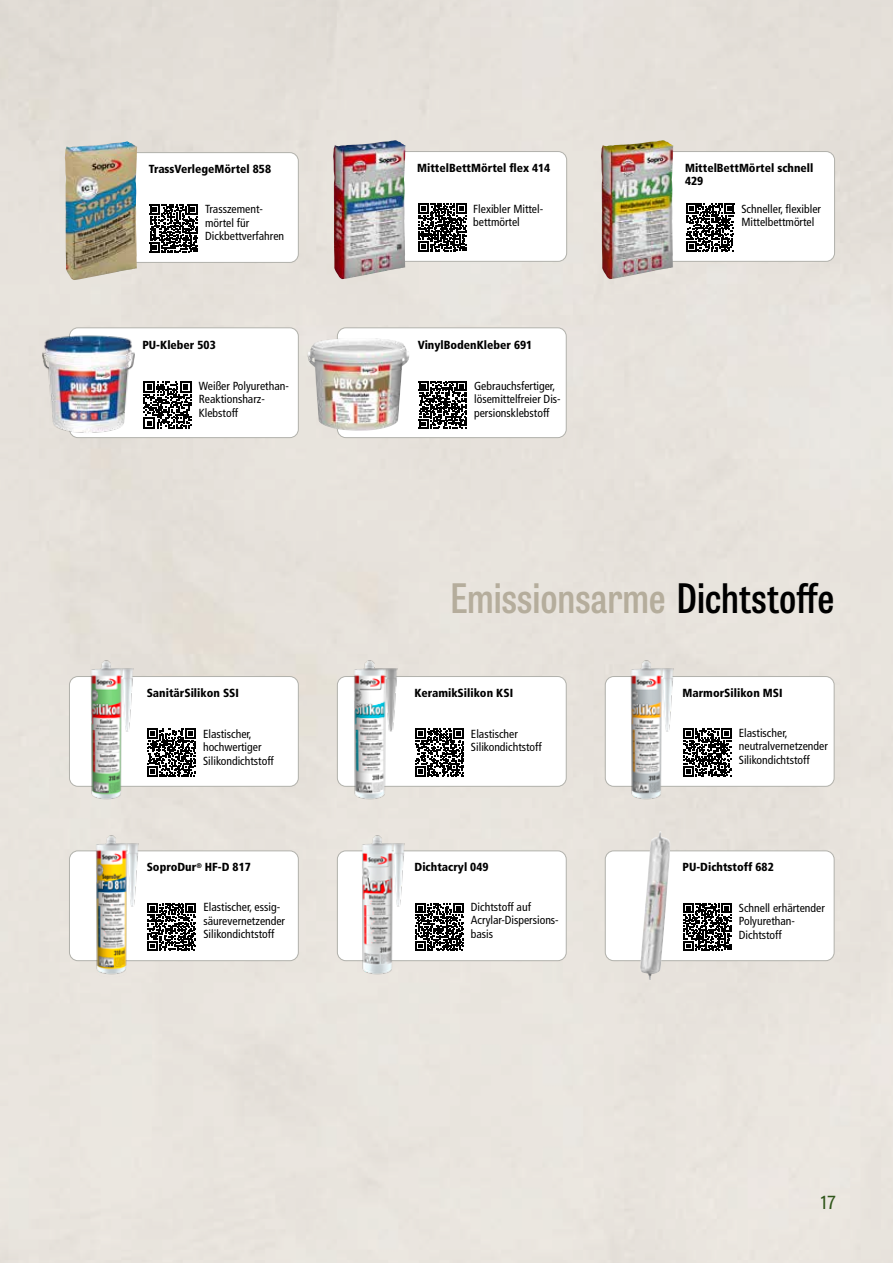
<style>
.page{position:relative;width:893px;height:1263px;background:#e7e3dc}
.page>*{position:absolute;margin:0;border:0;box-sizing:border-box;transform-origin:0 0}
.t1{font:600 40.5px "Tablet Gothic Condensed";color:#b5ad9c}
.t2{font:18px "Tablet Gothic";color:#30561a}
.t3{font:condensed 11.7px/13.4px "Frutiger LT Pro";color:#000}
.t4{font:900 condensed 11.7px/13.4px "Frutiger LT Pro";color:#000}
.s1{color:#000}
</style>
<div class="page">
<div style="left:69px;top:676px;width:229px;height:110px;background:#fff;border-radius:9px"></div>
<div style="left:69px;top:676px;width:230px;height:111px;border:1px solid #b1b1ab;border-radius:9px"></div>
<div style="left:69px;top:851px;width:229px;height:110px;background:#fff;border-radius:9px"></div>
<div style="left:69px;top:850px;width:230px;height:111px;border:1px solid #b1b1ab;border-radius:9px"></div>
<div style="left:337px;top:676px;width:229px;height:110px;background:#fff;border-radius:9px"></div>
<div style="left:337px;top:676px;width:230px;height:111px;border:1px solid #b1b1ab;border-radius:9px"></div>
<div style="left:337px;top:851px;width:229px;height:110px;background:#fff;border-radius:9px"></div>
<div style="left:337px;top:850px;width:230px;height:111px;border:1px solid #b1b1ab;border-radius:9px"></div>
<div style="left:605px;top:676px;width:229px;height:110px;background:#fff;border-radius:9px"></div>
<div style="left:605px;top:676px;width:229px;height:111px;border:1px solid #b1b1ab;border-radius:9px"></div>
<div style="left:605px;top:851px;width:229px;height:110px;background:#fff;border-radius:9px"></div>
<div style="left:605px;top:850px;width:229px;height:111px;border:1px solid #b1b1ab;border-radius:9px"></div>
<div style="left:69px;top:328px;width:229px;height:110px;background:#fff;border-radius:9px"></div>
<div style="left:69px;top:327px;width:230px;height:111px;border:1px solid #b1b1ab;border-radius:9px"></div>
<div style="left:338px;top:152px;width:229px;height:109px;background:#fff;border-radius:9px"></div>
<div style="left:337px;top:151px;width:230px;height:111px;border:1px solid #b1b1ab;border-radius:9px"></div>
<div style="left:606px;top:152px;width:228px;height:109px;background:#fff;border-radius:9px"></div>
<div style="left:605px;top:151px;width:230px;height:111px;border:1px solid #b1b1ab;border-radius:9px"></div>
<div style="left:337px;top:328px;width:229px;height:110px;background:#fff;border-radius:9px"></div>
<div style="left:337px;top:327px;width:230px;height:111px;border:1px solid #b1b1ab;border-radius:9px"></div>
<div style="left:69px;top:153px;width:229px;height:109px;background:#fff;border-radius:9px"></div>
<div style="left:69px;top:152px;width:230px;height:111px;border:1px solid #b1b1ab;border-radius:9px"></div>
<img style="left:65px;top:142px;width:72px;height:138px">
<svg style="left:149px;top:204px;width:49px;height:49px"></svg>
<svg style="left:150px;top:205px;width:48px;height:48px"></svg>
<img style="left:333px;top:141px;width:72px;height:138px">
<svg style="left:418px;top:203px;width:49px;height:48px"></svg>
<svg style="left:418px;top:204px;width:48px;height:48px"></svg>
<img style="left:601px;top:141px;width:72px;height:138px">
<svg style="left:686px;top:203px;width:49px;height:11px"></svg>
<svg style="left:686px;top:204px;width:48px;height:48px"></svg>
<img style="left:39px;top:333px;width:96px;height:102px">
<div style="left:142px;top:379px;width:51px;height:52px;background:linear-gradient(to right,#fff,#fff)"></div>
<svg style="left:144px;top:381px;width:47px;height:48px"></svg>
<img style="left:307px;top:338px;width:102px;height:93px">
<svg style="left:419px;top:381px;width:48px;height:48px"></svg>
<img style="left:92px;top:829px;width:48px;height:149px">
<img style="left:358px;top:829px;width:48px;height:149px">
<img style="left:640px;top:831px;width:30px;height:149px">
<svg style="left:147px;top:903px;width:1px;height:48px"></svg>
<svg style="left:148px;top:903px;width:48px;height:48px"></svg>
<svg style="left:415px;top:903px;width:1px;height:48px"></svg>
<svg style="left:416px;top:903px;width:48px;height:48px"></svg>
<svg style="left:683px;top:903px;width:49px;height:48px"></svg>
<img style="left:87px;top:655px;width:50px;height:149px">
<img style="left:350px;top:655px;width:50px;height:149px">
<img style="left:627px;top:655px;width:48px;height:149px">
<svg style="left:147px;top:728px;width:49px;height:49px"></svg>
<svg style="left:148px;top:729px;width:48px;height:48px"></svg>
<svg style="left:415px;top:728px;width:49px;height:49px"></svg>
<svg style="left:416px;top:729px;width:48px;height:48px"></svg>
<svg style="left:683px;top:728px;width:49px;height:1px"></svg>
<svg style="left:683px;top:729px;width:49px;height:48px"></svg>
<p class="t4" style="left:149px;top:162px;width:124px">TrassVerlegeMörtel 858</p>
<p class="t3" style="left:205px;top:203px;width:81px">Trasszement&shy;mörtel für<br>Dickbett verfahren</p>
<p class="t4" style="left:142px;top:339px;width:75px">PU-Kleber 503</p>
<p class="t3" style="left:199px;top:379px;width:92px">Weißer Polyurethan-<br>Reaktionsharz-<br>Klebstoff</p>
<p class="t4" style="left:417px;top:161px;width:135px">MittelBettMörtel flex 414</p>
<p class="t3" style="left:473px;top:202px;width:71px">Flexibler Mittel&shy;bettmörtel</p>
<p class="t4" style="left:418px;top:339px;width:116px">VinylBodenKleber 691</p>
<p class="t3" style="left:474px;top:379px;width:88px">Gebrauchsfertiger, lösemittelfreier Dis&shy;persionsklebstoff</p>
<p class="t4" style="left:685px;top:161px;width:130px">MittelBettMörtel schnell<br>429</p>
<p class="t3" style="left:741px;top:202px;width:81px">Schneller, flexibler<br>Mittelbettmörtel</p>
<h1 class="t1" style="left:450px;top:571px;width:386px">Emissionsarme <span class="s1">Dichtstoffe</span></h1>
<p class="t4" style="left:147px;top:686px;width:94px">SanitärSilikon SSI</p>
<p class="t4" style="left:415px;top:686px;width:100px">KeramikSilikon KSI</p>
<p class="t4" style="left:682px;top:686px;width:102px">MarmorSilikon MSI</p>
<p class="t3" style="left:203px;top:727px;width:72px">Elastischer, hochwertiger<br>Silikondichtstoff</p>
<p class="t3" style="left:471px;top:727px;width:72px">Elastischer<br>Silikondichtstoff</p>
<p class="t3" style="left:739px;top:726px;width:91px">Elastischer, neutralvernetzender<br>Silikondichtstoff</p>
<p class="t4" style="left:147px;top:861px;width:106px">SoproDur<sup>®</sup> HF-D 817</p>
<p class="t4" style="left:415px;top:861px;width:75px">Dichtacryl 049</p>
<p class="t4" style="left:682px;top:861px;width:93px">PU-Dichtstoff 682</p>
<p class="t3" style="left:203px;top:901px;width:83px">Elastischer, essig&shy;säurevernetzender<br>Silikondichtstoff</p>
<p class="t3" style="left:471px;top:900px;width:89px">Dichtstoff auf<br>Acrylar-Dispersions&shy;basis</p>
<p class="t3" style="left:739px;top:901px;width:87px">Schnell erhärtender<br>Polyurethan-<br>Dichtstoff</p>
<h2 class="t2" style="left:821px;top:1189px;width:16px">17</h2>
</div>
